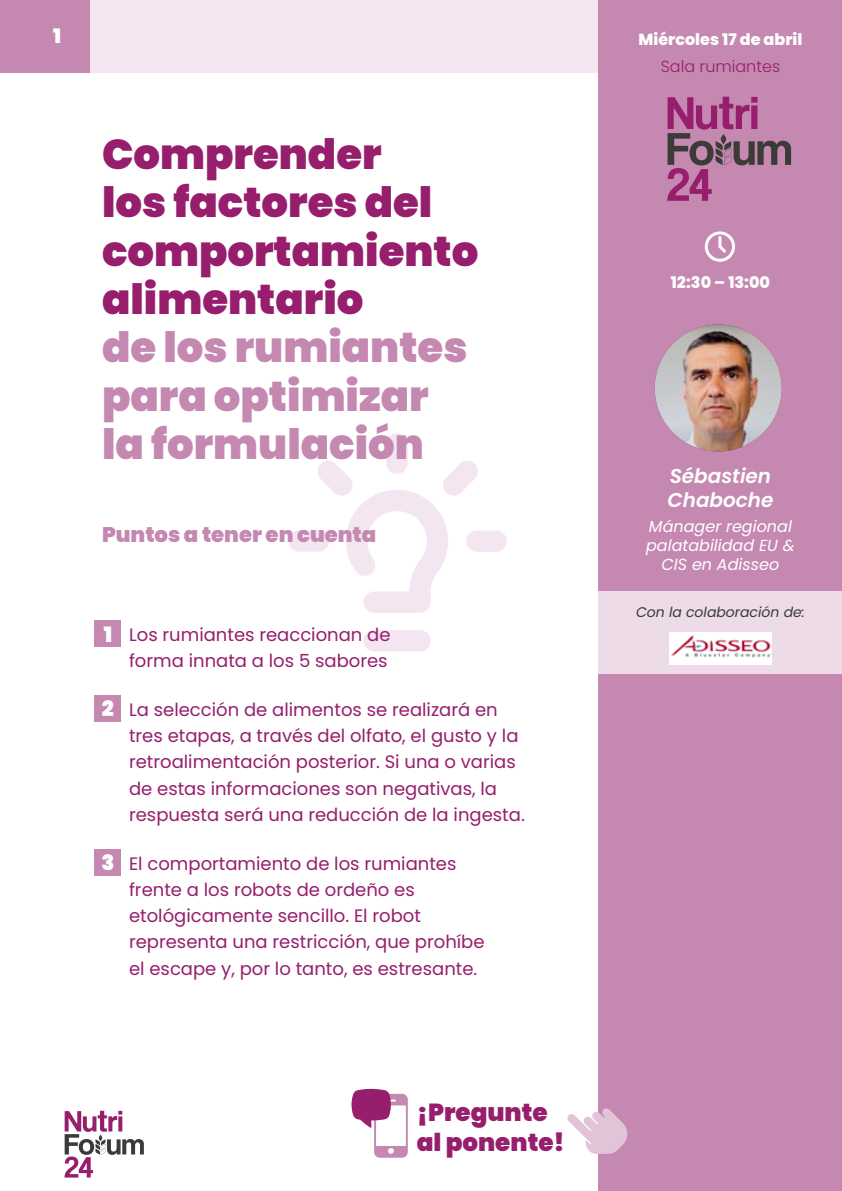
<style>
.page{position:relative;width:842px;height:1191px;background:#fff}
.page>*{position:absolute;margin:0;border:0;box-sizing:border-box;transform-origin:0 0}
._08_Titulo{font:900 41.8px/48.4px "Poppins";color:#961e6d}
.t1{font:900 24.6px/29.6px "Poppins";color:#961e6d}
._07_Subtitulo{font:900 21.2px "Poppins";color:#c588b1}
._07_Subtitulo-2{font:900 21.2px "Poppins";color:#fff}
.t2{font:italic 600 20px/24px "Poppins";color:#fff}
.t3{font:900 20px "Poppins";color:#fff}
._01_Texto{font:18px/26.2px "Poppins";color:#961e6d}
.t4{font:italic 16px/19.2px "Poppins";color:#fff;text-align:center}
.t5{font:800 16px "Poppins";color:#fff}
.t6{font:300 16px "Poppins";color:#961e6d}
.t7{font:italic 14px "Poppins";color:#3b3b38}
.s1{color:#c588b1}
</style>
<div class="page">
<div style="left:289px;top:530px;width:40px;height:21px;background:#f3e6f0;border-radius:11px"></div>
<div style="left:466px;top:530px;width:41px;height:22px;background:#f3e6f0;border-radius:11px"></div>
<div style="left:386px;top:433px;width:22px;height:41px;background:#f3e6f0;border-radius:11px"></div>
<svg style="left:317px;top:461px;width:161px;height:152px"></svg>
<div style="left:363px;top:630px;width:68px;height:21px;background:#f3e6f0;border-radius:11px"></div>
<div style="left:95px;top:620px;width:26px;height:27px;background:#c588b1"></div>
<div style="left:95px;top:695px;width:26px;height:26px;background:#c588b1"></div>
<div style="left:95px;top:849px;width:26px;height:26px;background:#c588b1"></div>
<div style="left:0;top:0;width:842px;height:72px;background:#f3e6f0"></div>
<div style="left:599px;top:0;width:243px;height:1191px;background:#c588b1"></div>
<div style="left:599px;top:591px;width:243px;height:82px;background:#eddbe7"></div>
<div style="left:0;top:0;width:89px;height:72px;background:#c588b1"></div>
<svg style="left:705px;top:231px;width:30px;height:31px"></svg>
<img style="left:655px;top:324px;width:127px;height:127px;border-radius:63px">
<svg style="left:351px;top:1088px;width:57px;height:69px"></svg>
<svg style="left:567px;top:1108px;width:61px;height:46px"></svg>
<svg style="left:667px;top:97px;width:124px;height:104px"></svg>
<svg style="left:65px;top:1110px;width:79px;height:67px"></svg>
<img style="left:670px;top:632px;width:101px;height:33px">
<p class="t3" style="left:53px;top:24px;width:9px">1</p>
<p class="t5" style="left:638px;top:30px;width:165px">Miércoles 17 de abril</p>
<p class="_08_Titulo" style="left:102px;top:130px;width:378px">Comprender<br>los factores del comportamiento alimentario<br><span class="s1">de los rumiantes para optimizar la formulación</span></p>
<p class="_07_Subtitulo" style="left:102px;top:522px;width:276px">Puntos a tener en cuenta</p>
<p class="_07_Subtitulo-2" style="left:104px;top:622px;width:10px">1</p>
<p class="_07_Subtitulo-2" style="left:102px;top:696px;width:13px">2</p>
<p class="_07_Subtitulo-2" style="left:101px;top:850px;width:15px">3</p>
<p class="_01_Texto" style="left:129px;top:621px;width:263px">Los rumiantes reaccionan de forma innata a los 5 sabores</p>
<p class="_01_Texto" style="left:129px;top:696px;width:397px">La selección de alimentos se realizará en tres etapas, a través del olfato, el gusto y la retroalimentación posterior. Si una o varias de estas informaciones son negativas, la respuesta será una reducción de la ingesta.</p>
<p class="_01_Texto" style="left:129px;top:850px;width:357px">El comportamiento de los rumiantes frente a los robots de ordeño es etológicamente sencillo. El robot representa una restricción, que prohíbe el escape y, por lo tanto, es estresante.</p>
<h2 class="t1" style="left:417px;top:1097px;width:149px">¡Pregunte al ponente!</h2>
<p class="t6" style="left:661px;top:57px;width:121px">Sala rumiantes</p>
<p class="t5" style="left:671px;top:273px;width:101px">12:30 – 13:00</p>
<p class="t2" style="left:667px;top:464px;width:108px">Sébastien<br>Chaboche</p>
<p class="t4" style="left:646px;top:516px;width:150px">Mánager regional palatabilidad EU &amp;<br>CIS en Adisseo</p>
<p class="t7" style="left:636px;top:604px;width:170px">Con la colaboración de:</p>
</div>
